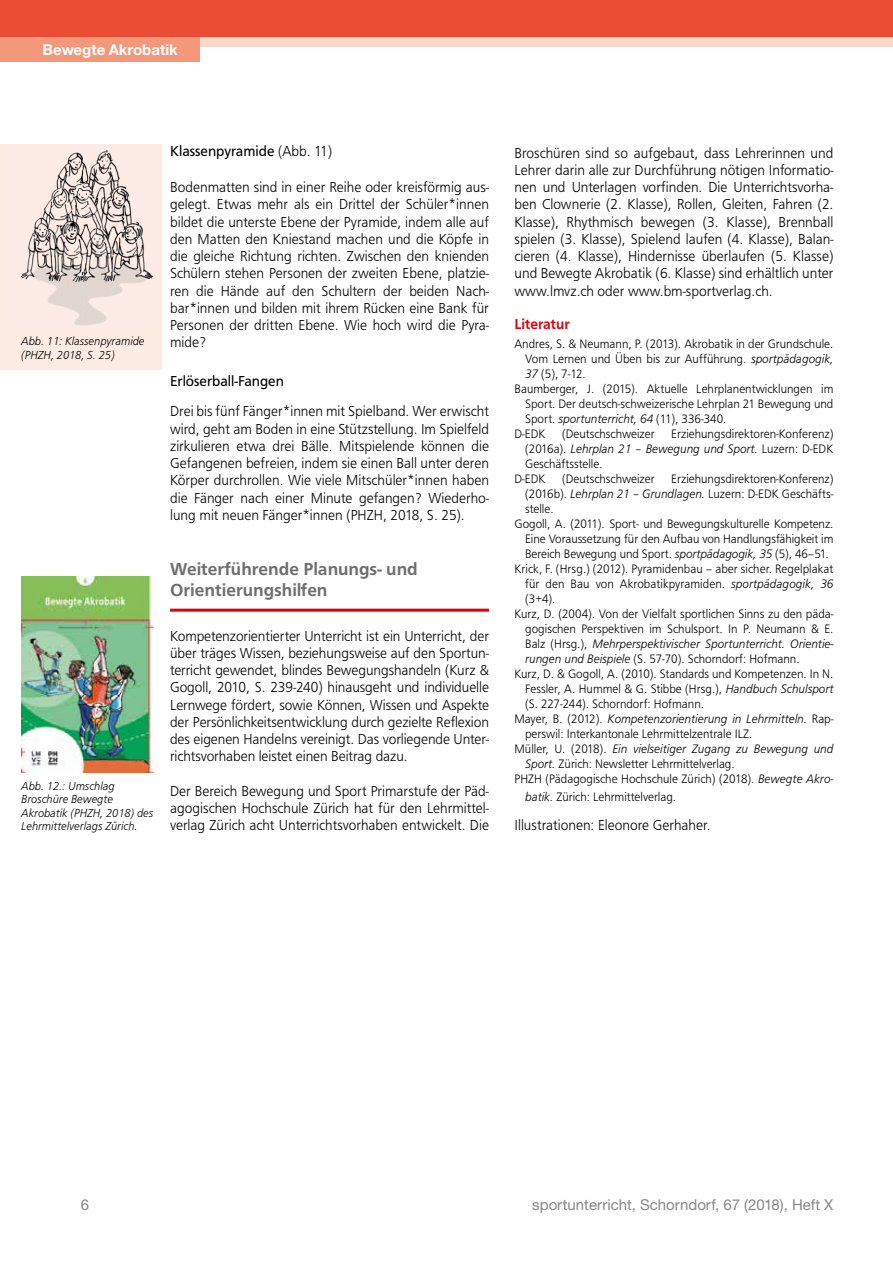
<style>
.page{position:relative;width:893px;height:1263px;background:#fff}
.page>*{position:absolute;margin:0;border:0;box-sizing:border-box;transform-origin:0 0}
.t1{font:500 18px/21px "Frutus T";color:#6e6e6e}
.t2{font:300 15px/17.2px "Frutus T";color:#000;text-align:justify;scale:.95 1}
.t3{font:15px "Helvetica Neue CE";color:#868786}
.t4{font:15px "Frutus T";color:#000;scale:.95 1}
.t5{font:700 15px "Helvetica Neue CE";color:#fff}
.t6{font:500 15px "Frutus T";color:#e3000b;scale:.95 1}
.t7{font:300 12.75px "Frutus T";color:#000;scale:.95 1}
.t8{font:italic 300 12.75px "Frutus T";color:#000;scale:.95 1}
.t9{font:italic 300 12px/13.5px "Frutus T";color:#000;scale:.95 1}
.s1{font-weight:300}
.s2{font-style:italic}
.s3{font-style:normal}
</style>
<div class="page">
<div style="left:0;top:0;width:893px;height:47px;background:#fbd9c9"></div>
<div style="left:0;top:28px;width:199px;height:34px;background:#f3987a"></div>
<div style="left:0;top:0;width:893px;height:36px;background:#ea4d33"></div>
<div style="left:0;top:145px;width:162px;height:225px;background:#fdece4"></div>
<hr style="left:170px;top:609px;width:319px;height:3px;background:#e3000b">
<img style="left:20px;top:150px;width:133px;height:175px">
<img style="left:21px;top:576px;width:134px;height:196px">
<p class="t5" style="left:43px;top:41px;width:137px">Bewegte Akrobatik</p>
<p class="t9" style="left:21px;top:334px;width:131px">Abb. 11: Klassenpyramide (PHZH, 2018, S. 25)</p>
<p class="t9" style="left:21px;top:779px;width:140px">Abb. 12.: Umschlag<br>Broschüre Bewegte<br>Akrobatik (PHZH, 2018) des<br>Lehrmittelverlags Zürich.</p>
<p class="t4" style="left:170px;top:143px;width:172px">Klassenpyramide <span class="s1">(Abb. 11)</span></p>
<p class="t2" style="left:170px;top:178px;width:337px">Bodenmatten sind in einer Reihe oder kreisförmig aus&shy;gelegt. Etwas mehr als ein Drittel der Schüler*innen bildet die unterste Ebene der Pyramide, indem alle auf den Matten den Kniestand machen und die Köpfe in die gleiche Richtung richten. Zwischen den knienden Schülern stehen Personen der zweiten Ebene, platzie&shy;ren die Hände auf den Schultern der beiden Nach&shy;bar*innen und bilden mit ihrem Rücken eine Bank für Personen der dritten Ebene. Wie hoch wird die Pyra&shy;mide?</p>
<p class="t4" style="left:170px;top:372px;width:121px">Erlöserball-Fangen</p>
<p class="t2" style="left:170px;top:402px;width:337px">Drei bis fünf Fänger*innen mit Spielband. Wer erwischt wird, geht am Boden in eine Stützstellung. Im Spielfeld zirkulieren etwa drei Bälle. Mitspielende können die Gefangenen befreien, indem sie einen Ball unter deren Körper durchrollen. Wie viele Mitschüler*innen haben die Fänger nach einer Minute gefangen? Wiederho&shy;lung mit neuen Fänger*innen (PHZH, 2018, S. 25).</p>
<p class="t1" style="left:170px;top:558px;width:249px">Weiterführende Planungs- und<br>Orientierungshilfen</p>
<p class="t2" style="left:170px;top:627px;width:337px">Kompetenzorientierter Unterricht ist ein Unterricht, der über träges Wissen, beziehungsweise auf den Sportun&shy;terricht gewendet, blindes Bewegungshandeln (Kurz &amp; Gogoll, 2010, S. 239-240) hinausgeht und individuelle Lernwege fördert, sowie Können, Wissen und Aspekte der Persönlichkeitsentwicklung durch gezielte Reflexion des eigenen Handelns vereinigt. Das vorliegende Unter&shy;richtsvorhaben leistet einen Beitrag dazu.</p>
<p class="t2" style="left:170px;top:782px;width:337px">Der Bereich Bewegung und Sport Primarstufe der Päd&shy;agogischen Hochschule Zürich hat für den Lehrmittel&shy;verlag Zürich acht Unterrichtsvorhaben entwickelt. Die</p>
<p class="t2" style="left:514px;top:144px;width:337px">Broschüren sind so aufgebaut, dass Lehrerinnen und Lehrer darin alle zur Durchführung nötigen Informatio&shy;nen und Unterlagen vorfinden. Die Unterrichtsvorha&shy;ben Clownerie (2. Klasse), Rollen, Gleiten, Fahren (2.<br>Klasse), Rhythmisch bewegen (3. Klasse), Brennball spielen (3. Klasse), Spielend laufen (4. Klasse), Balan&shy;cieren (4. Klasse), Hindernisse überlaufen (5. Klasse) und Bewegte Akrobatik (6. Klasse) sind erhältlich unter www.lmvz.ch oder www.bm-sportverlag.ch.</p>
<p class="t6" style="left:514px;top:315px;width:60px">Literatur</p>
<p class="t7" style="left:514px;top:337px;width:337px">Andres, S. &amp; Neumann, P. (2013). Akrobatik in der Grundschule.</p>
<p class="t7" style="left:525px;top:352px;width:326px">Vom Lernen und Üben bis zur Aufführung. <span class="s2">sportpädagogik,</span></p>
<p class="t7" style="left:525px;top:367px;width:65px"><span class="s2">37</span> (5), 7-12.</p>
<p class="t7" style="left:514px;top:382px;width:337px">Baumberger, J. (2015). Aktuelle Lehrplanentwicklungen im</p>
<p class="t7" style="left:525px;top:397px;width:326px">Sport. Der deutsch-schweizerische Lehrplan 21 Bewegung und</p>
<p class="t7" style="left:525px;top:412px;width:213px">Sport. <span class="s2">sportunterricht, 64</span> (11), 336-340.</p>
<p class="t7" style="left:514px;top:427px;width:34px">D-EDK</p>
<p class="t7" style="left:562px;top:427px;width:99px">(Deutschschweizer</p>
<p class="t7" style="left:671px;top:427px;width:172px">Erziehungsdirektoren-Konferenz)</p>
<p class="t8" style="left:525px;top:442px;width:326px"><span class="s3">(2016a).</span> Lehrplan 21 – Bewegung und Sport. <span class="s3">Luzern: D-EDK</span></p>
<p class="t7" style="left:525px;top:457px;width:83px">Geschäftsstelle.</p>
<p class="t7" style="left:514px;top:472px;width:34px">D-EDK</p>
<p class="t7" style="left:562px;top:472px;width:99px">(Deutschschweizer</p>
<p class="t7" style="left:671px;top:472px;width:172px">Erziehungsdirektoren-Konferenz)</p>
<p class="t7" style="left:525px;top:487px;width:326px">(2016b). <span class="s2">Lehrplan 21 – Grundlagen.</span> Luzern: D-EDK Geschäfts-</p>
<p class="t7" style="left:525px;top:502px;width:32px">stelle.</p>
<p class="t7" style="left:514px;top:517px;width:337px">Gogoll, A. (2011). Sport- und Bewegungskulturelle Kompetenz.</p>
<p class="t7" style="left:525px;top:532px;width:326px">Eine Voraussetzung für den Aufbau von Handlungsfähigkeit im</p>
<p class="t7" style="left:525px;top:547px;width:321px">Bereich Bewegung und Sport. <span class="s2">sportpädagogik, 35</span> (5), 46–51.</p>
<p class="t7" style="left:514px;top:562px;width:337px">Krick, F. (Hrsg.) (2012). Pyramidenbau – aber sicher. Regelplakat</p>
<p class="t7" style="left:525px;top:577px;width:326px">für den Bau von Akrobatikpyramiden. <span class="s2">sportpädagogik, 36</span></p>
<p class="t7" style="left:525px;top:592px;width:34px">(3+4).</p>
<p class="t7" style="left:514px;top:607px;width:337px">Kurz, D. (2004). Von der Vielfalt sportlichen Sinns zu den päda-</p>
<p class="t7" style="left:525px;top:622px;width:326px">gogischen Perspektiven im Schulsport. In P. Neumann &amp; E.</p>
<p class="t8" style="left:525px;top:637px;width:326px"><span class="s3">Balz (Hrsg.),</span> Mehrperspektivischer Sportunterricht. Orientie-</p>
<p class="t7" style="left:525px;top:652px;width:290px"><span class="s2">rungen und Beispiele</span> (S. 57-70). Schorndorf: Hofmann.</p>
<p class="t7" style="left:514px;top:667px;width:337px">Kurz, D. &amp; Gogoll, A. (2010). Standards und Kompetenzen. In N.</p>
<p class="t7" style="left:525px;top:682px;width:326px">Fessler, A. Hummel &amp; G. Stibbe (Hrsg.), <span class="s2">Handbuch Schulsport</span></p>
<p class="t7" style="left:525px;top:697px;width:190px">(S. 227-244). Schorndorf: Hofmann.</p>
<p class="t8" style="left:514px;top:712px;width:337px"><span class="s3">Mayer, B. (2012).</span> Kompetenzorientierung in Lehrmitteln. <span class="s3">Rap-</span></p>
<p class="t7" style="left:525px;top:727px;width:241px">perswil: Interkantonale Lehrmittelzentrale ILZ.</p>
<p class="t8" style="left:514px;top:742px;width:337px"><span class="s3">Müller, U. (2018).</span> Ein vielseitiger Zugang zu Bewegung und</p>
<p class="t7" style="left:525px;top:757px;width:222px"><span class="s2">Sport.</span> Zürich: Newsletter Lehrmittelverlag.</p>
<p class="t7" style="left:514px;top:772px;width:337px">PHZH (Pädagogische Hochschule Zürich) (2018). <span class="s2">Bewegte Akro-</span></p>
<p class="t7" style="left:525px;top:789px;width:160px"><span class="s2">batik.</span> Zürich: Lehrmittelverlag.</p>
<p class="t2" style="left:514px;top:816px;width:208px">Illustrationen: Eleonore Gerhaher.</p>
<p class="t3" style="left:81px;top:1195px;width:10px">6</p>
<p class="t3" style="left:532px;top:1195px;width:303px">sportunterricht, Schorndorf, 67 (2018), Heft X</p>
</div>
